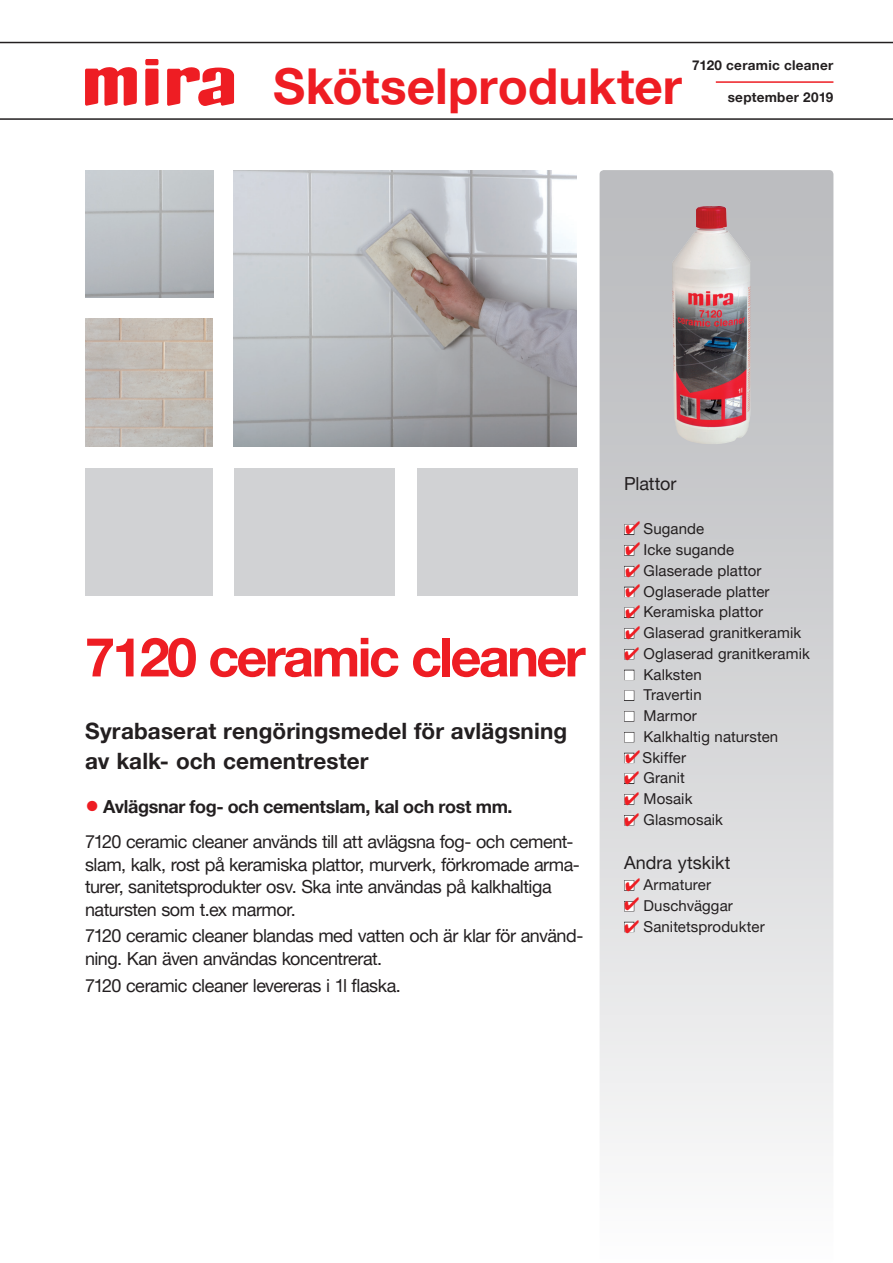
<style>
.page{position:relative;width:893px;height:1263px;background:#fff}
.page>*{position:absolute;margin:0;border:0;box-sizing:border-box;transform-origin:0 0}
.over{font:700 54px "Helvetica Neue LT Pro";letter-spacing:-.05em;color:#ee1d23}
.TYPE_OVERSKRIFT{font:700 49.5px "Helvetica Neue LT Pro";color:#ee1d23}
.TEKST_UNDER_BILLEDE{font:700 22.5px/30px "Helvetica Neue LT Pro";letter-spacing:.005em;color:#231f20}
.BRØD_side_1{font:18px/22.5px "Helvetica Neue LT Pro";letter-spacing:-.025em;color:#231f20}
.DOTPUNKTER{font:700 18px "Helvetica Neue LT Pro";letter-spacing:-.02em;color:#231f20}
.PUNKTER_TIL_HØJRE{font:18px "Helvetica Neue LT Pro";color:#231f20}
.PUNKTER_TIL_HØJRE-2{font:15px "Helvetica Neue LT Pro";letter-spacing:.005em;color:#231f20}
.BRØD{font:700 13.5px "Helvetica Neue LT Pro";letter-spacing:.02em;color:#231f20}
.PUNKTER_TIL_HØJRE-3{font:13.5px "Zapf Dingbats";color:#fff}
.s1{font-size:28.5px;color:#ee1d23}
.s2{color:#fff}
</style>
<div class="page">
<div style="left:600px;top:170px;width:233px;height:1093px;background:linear-gradient(to bottom,#b5b6ba,#fafafa);border-radius:4px"></div>
<div style="left:624px;top:524px;width:10px;height:11px;border:1px solid #231f20"></div>
<div style="left:624px;top:545px;width:10px;height:10px;border:1px solid #231f20"></div>
<div style="left:624px;top:566px;width:10px;height:10px;border:1px solid #231f20"></div>
<div style="left:624px;top:587px;width:10px;height:10px;border:1px solid #231f20"></div>
<div style="left:624px;top:608px;width:10px;height:10px;border:1px solid #231f20"></div>
<div style="left:624px;top:628px;width:10px;height:10px;border:1px solid #231f20"></div>
<div style="left:624px;top:649px;width:10px;height:10px;border:1px solid #231f20"></div>
<div style="left:624px;top:670px;width:10px;height:10px;border:1px solid #231f20"></div>
<div style="left:624px;top:691px;width:10px;height:10px;border:1px solid #231f20"></div>
<div style="left:624px;top:711px;width:10px;height:10px;border:1px solid #231f20"></div>
<div style="left:624px;top:732px;width:10px;height:10px;border:1px solid #231f20"></div>
<div style="left:624px;top:753px;width:10px;height:10px;border:1px solid #231f20"></div>
<div style="left:624px;top:774px;width:10px;height:10px;border:1px solid #231f20"></div>
<div style="left:624px;top:794px;width:10px;height:10px;border:1px solid #231f20"></div>
<div style="left:624px;top:815px;width:10px;height:10px;border:1px solid #231f20"></div>
<div style="left:624px;top:880px;width:10px;height:10px;border:1px solid #231f20"></div>
<div style="left:624px;top:901px;width:10px;height:10px;border:1px solid #231f20"></div>
<div style="left:624px;top:922px;width:10px;height:10px;border:1px solid #231f20"></div>
<img style="left:672px;top:206px;width:78px;height:238px">
<hr style="left:0;top:118px;width:893px;height:2px;background:#231f20">
<hr style="left:0;top:42px;width:893px;height:1px;background:#231f20">
<svg style="left:145px;top:69px;width:13px;height:37px"></svg>
<div style="left:145px;top:59px;width:13px;height:6px;background:#ee1d23;border-radius:2px"></div>
<svg style="left:85px;top:67px;width:52px;height:39px"></svg>
<svg style="left:167px;top:67px;width:67px;height:39px"></svg>
<img style="left:85px;top:170px;width:128px;height:128px">
<img style="left:85px;top:319px;width:128px;height:127px">
<div style="left:234px;top:468px;width:161px;height:127px;background:#d1d2d4"></div>
<div style="left:417px;top:468px;width:161px;height:127px;background:#d1d2d4"></div>
<div style="left:85px;top:468px;width:128px;height:127px;background:#d1d2d4"></div>
<hr style="left:716px;top:81px;width:117px;height:2px;background:#ee1d23">
<img style="left:234px;top:170px;width:343px;height:276px">
<svg style="left:625px;top:920px;width:14px;height:13px"></svg>
<svg style="left:625px;top:898px;width:14px;height:14px"></svg>
<svg style="left:626px;top:878px;width:14px;height:13px"></svg>
<svg style="left:625px;top:647px;width:14px;height:13px"></svg>
<svg style="left:626px;top:565px;width:14px;height:12px"></svg>
<svg style="left:626px;top:542px;width:14px;height:14px"></svg>
<svg style="left:626px;top:605px;width:14px;height:13px"></svg>
<svg style="left:626px;top:626px;width:14px;height:13px"></svg>
<svg style="left:626px;top:521px;width:14px;height:14px"></svg>
<svg style="left:626px;top:584px;width:14px;height:13px"></svg>
<svg style="left:625px;top:771px;width:14px;height:13px"></svg>
<svg style="left:626px;top:750px;width:14px;height:13px"></svg>
<svg style="left:625px;top:792px;width:14px;height:13px"></svg>
<svg style="left:625px;top:813px;width:14px;height:13px"></svg>
<p class="TYPE_OVERSKRIFT" style="left:273px;top:56px;width:410px">Skötselprodukter</p>
<p class="BRØD" style="left:692px;top:57px;width:143px">7120 ceramic cleaner</p>
<p class="BRØD" style="left:728px;top:89px;width:107px">september 2019</p>
<p class="over" style="left:85px;top:624px;width:502px">7120 ceramic cleaner</p>
<p class="TEKST_UNDER_BILLEDE" style="left:85px;top:715px;width:484px">Syrabaserat rengöringsmedel för avlägsning av kalk- och cementrester</p>
<p class="DOTPUNKTER" style="left:85px;top:795px;width:429px"><span class="s1">•</span> Avlägsnar fog- och cementslam, kal och rost mm.</p>
<p class="BRØD_side_1" style="left:85px;top:830px;width:496px">7120 ceramic cleaner används till att avlägsna fog- och cement&shy;slam, kalk, rost på keramiska plattor, murverk, förkromade arma&shy;turer, sanitetsprodukter osv. Ska inte användas på kalkhaltiga natursten som t.ex marmor.</p>
<p class="BRØD_side_1" style="left:85px;top:924px;width:500px">7120 ceramic cleaner blandas med vatten och är klar för använd&shy;ning. Kan även användas koncentrerat.</p>
<p class="BRØD_side_1" style="left:85px;top:973px;width:317px">7120 ceramic cleaner levereras i 1l flaska.</p>
<p class="PUNKTER_TIL_HØJRE" style="left:624px;top:472px;width:54px">Plattor</p>
<p class="PUNKTER_TIL_HØJRE-2" style="left:624px;top:520px;width:82px"><span class="s2">■</span> Sugande</p>
<p class="PUNKTER_TIL_HØJRE-2" style="left:624px;top:540px;width:112px"><span class="s2">■</span> Icke sugande</p>
<p class="PUNKTER_TIL_HØJRE-2" style="left:624px;top:561px;width:139px"><span class="s2">■</span> Glaserade plattor</p>
<p class="PUNKTER_TIL_HØJRE-2" style="left:624px;top:582px;width:147px"><span class="s2">■</span> Oglaserade platter</p>
<p class="PUNKTER_TIL_HØJRE-2" style="left:624px;top:603px;width:141px"><span class="s2">■</span> Keramiska plattor</p>
<p class="PUNKTER_TIL_HØJRE-2" style="left:624px;top:623px;width:179px"><span class="s2">■</span> Glaserad granitkeramik</p>
<p class="PUNKTER_TIL_HØJRE-2" style="left:624px;top:644px;width:187px"><span class="s2">■</span> Oglaserad granitkeramik</p>
<p class="PUNKTER_TIL_HØJRE-2" style="left:624px;top:665px;width:79px"><span class="s2">■</span> Kalksten</p>
<p class="PUNKTER_TIL_HØJRE-2" style="left:624px;top:686px;width:79px"><span class="s2">■</span> Travertin</p>
<p class="PUNKTER_TIL_HØJRE-2" style="left:624px;top:706px;width:74px"><span class="s2">■</span> Marmor</p>
<p class="PUNKTER_TIL_HØJRE-2" style="left:624px;top:727px;width:156px"><span class="s2">■</span> Kalkhaltig natursten</p>
<p class="PUNKTER_TIL_HØJRE-2" style="left:624px;top:748px;width:64px"><span class="s2">■</span> Skiffer</p>
<p class="PUNKTER_TIL_HØJRE-2" style="left:624px;top:769px;width:62px"><span class="s2">■</span> Granit</p>
<p class="PUNKTER_TIL_HØJRE-2" style="left:624px;top:789px;width:70px"><span class="s2">■</span> Mosaik</p>
<p class="PUNKTER_TIL_HØJRE-2" style="left:624px;top:810px;width:100px"><span class="s2">■</span> Glasmosaik</p>
<p class="PUNKTER_TIL_HØJRE" style="left:624px;top:852px;width:108px">Andra ytskikt</p>
<p class="PUNKTER_TIL_HØJRE-2" style="left:624px;top:875px;width:89px"><span class="s2">■</span> Armaturer</p>
<p class="PUNKTER_TIL_HØJRE-2" style="left:624px;top:896px;width:110px"><span class="s2">■</span> Duschväggar</p>
<p class="PUNKTER_TIL_HØJRE-3" style="left:624px;top:920px;width:12px">■</p>
<p class="PUNKTER_TIL_HØJRE-2" style="left:643px;top:917px;width:123px">Sanitetsprodukter</p>
</div>
